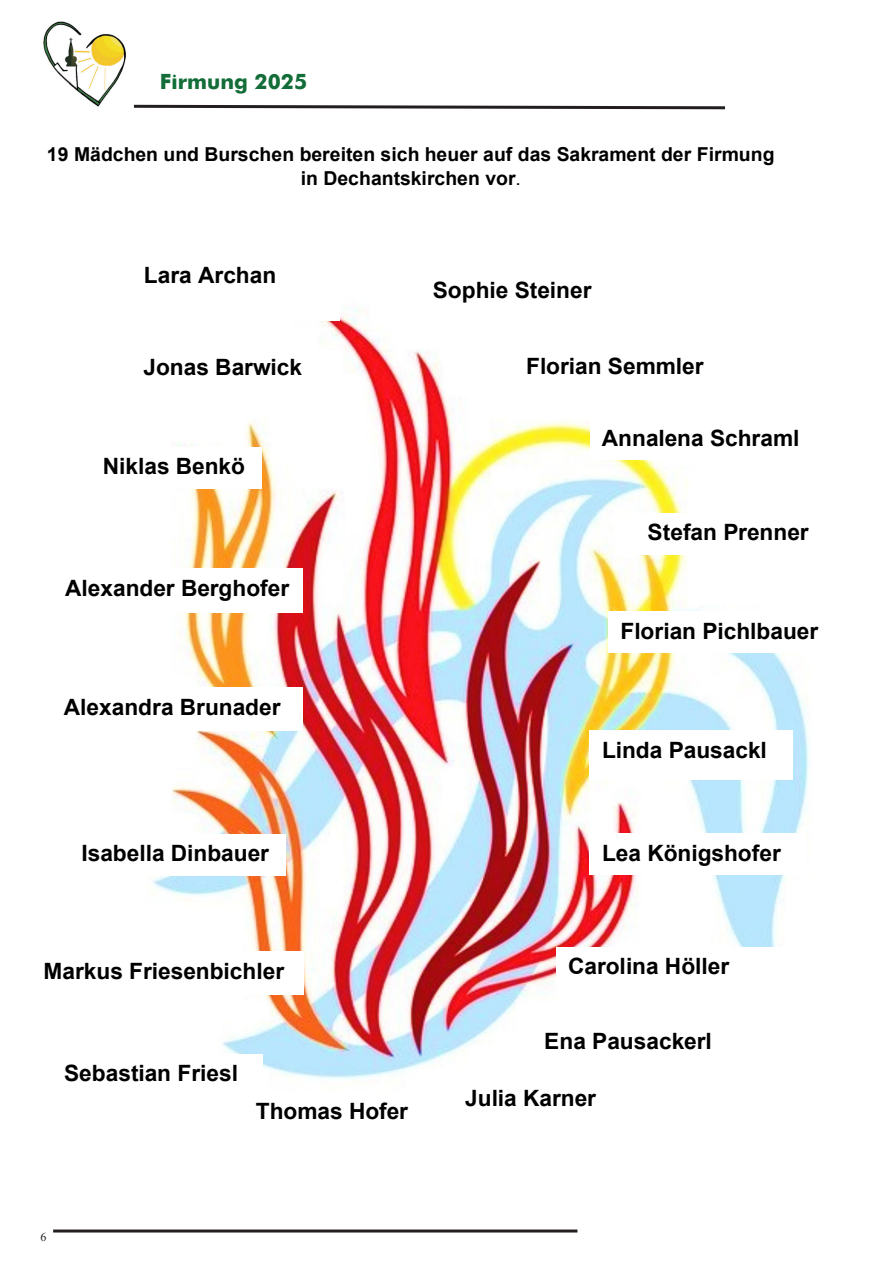
<style>
.page{position:relative;width:893px;height:1263px;background:#fff}
.page>*{position:absolute;margin:0;border:0;box-sizing:border-box;transform-origin:0 0}
.t1{font:700 22.5px "Arial";color:#000}
.t2{font:700 21px "Futura";color:#136d38}
.t3{font:700 19.2px/23.9px "Arial";color:#000;text-align:center}
.t4{font:12px "Times New Roman";color:#231f20}
.s1{font-weight:400}
</style>
<div class="page">
<img style="left:43px;top:21px;width:83px;height:86px">
<svg style="left:133px;top:104px;width:592px;height:6px"></svg>
<hr style="left:53px;top:1229px;width:524px;height:3px;background:#231f20">
<img style="left:152px;top:309px;width:657px;height:770px">
<div style="left:132px;top:255px;width:208px;height:65px;background:#fff"></div>
<div style="left:131px;top:348px;width:195px;height:42px;background:#fff"></div>
<div style="left:91px;top:447px;width:170px;height:42px;background:#fff"></div>
<div style="left:590px;top:418px;width:233px;height:42px;background:#fff"></div>
<div style="left:514px;top:347px;width:221px;height:36px;background:#fff"></div>
<div style="left:421px;top:271px;width:191px;height:42px;background:#fff"></div>
<div style="left:635px;top:513px;width:202px;height:41px;background:#fff"></div>
<div style="left:590px;top:731px;width:203px;height:49px;background:#fff"></div>
<div style="left:532px;top:1022px;width:229px;height:41px;background:#fff"></div>
<div style="left:590px;top:833px;width:216px;height:42px;background:#fff"></div>
<div style="left:52px;top:1054px;width:210px;height:42px;background:#fff"></div>
<div style="left:40px;top:951px;width:264px;height:44px;background:#fff"></div>
<div style="left:69px;top:834px;width:217px;height:41px;background:#fff"></div>
<div style="left:53px;top:569px;width:250px;height:44px;background:#fff"></div>
<div style="left:608px;top:611px;width:228px;height:42px;background:#fff"></div>
<div style="left:52px;top:688px;width:251px;height:43px;background:#fff"></div>
<div style="left:556px;top:947px;width:251px;height:52px;background:#fff"></div>
<p class="t2" style="left:160px;top:66px;width:149px">Firmung 2025</p>
<p class="t3" style="left:47px;top:142px;width:729px">19 Mädchen und Burschen bereiten sich heuer auf das Sakrament der Firmung in Dechantskirchen vor<span class="s1">.</span></p>
<p class="t1" style="left:144px;top:259px;width:134px">Lara Archan</p>
<p class="t1" style="left:143px;top:351px;width:160px">Jonas Barwick</p>
<p class="t1" style="left:103px;top:451px;width:144px">Niklas Benkö</p>
<p class="t1" style="left:65px;top:572px;width:226px">Alexander Berghofer</p>
<p class="t1" style="left:64px;top:691px;width:218px">Alexandra Brunader</p>
<p class="t1" style="left:81px;top:837px;width:189px">Isabella Dinbauer</p>
<p class="t1" style="left:433px;top:274px;width:160px">Sophie Steiner</p>
<p class="t1" style="left:526px;top:351px;width:179px">Florian Semmler</p>
<p class="t1" style="left:602px;top:422px;width:199px">Annalena Schraml</p>
<p class="t1" style="left:648px;top:516px;width:163px">Stefan Prenner</p>
<p class="t1" style="left:620px;top:615px;width:199px">Florian Pichlbauer</p>
<p class="t1" style="left:602px;top:734px;width:166px">Linda Pausackl</p>
<p class="t1" style="left:602px;top:837px;width:180px">Lea Königshofer</p>
<p class="t1" style="left:44px;top:955px;width:242px">Markus Friesenbichler</p>
<p class="t1" style="left:64px;top:1057px;width:175px">Sebastian Friesl</p>
<p class="t1" style="left:256px;top:1096px;width:154px">Thomas Hofer</p>
<p class="t1" style="left:568px;top:950px;width:163px">Carolina Höller</p>
<p class="t1" style="left:544px;top:1025px;width:169px">Ena Pausackerl</p>
<p class="t1" style="left:465px;top:1082px;width:132px">Julia Karner</p>
<p class="t4" style="left:40px;top:1228px;width:7px">6</p>
</div>
